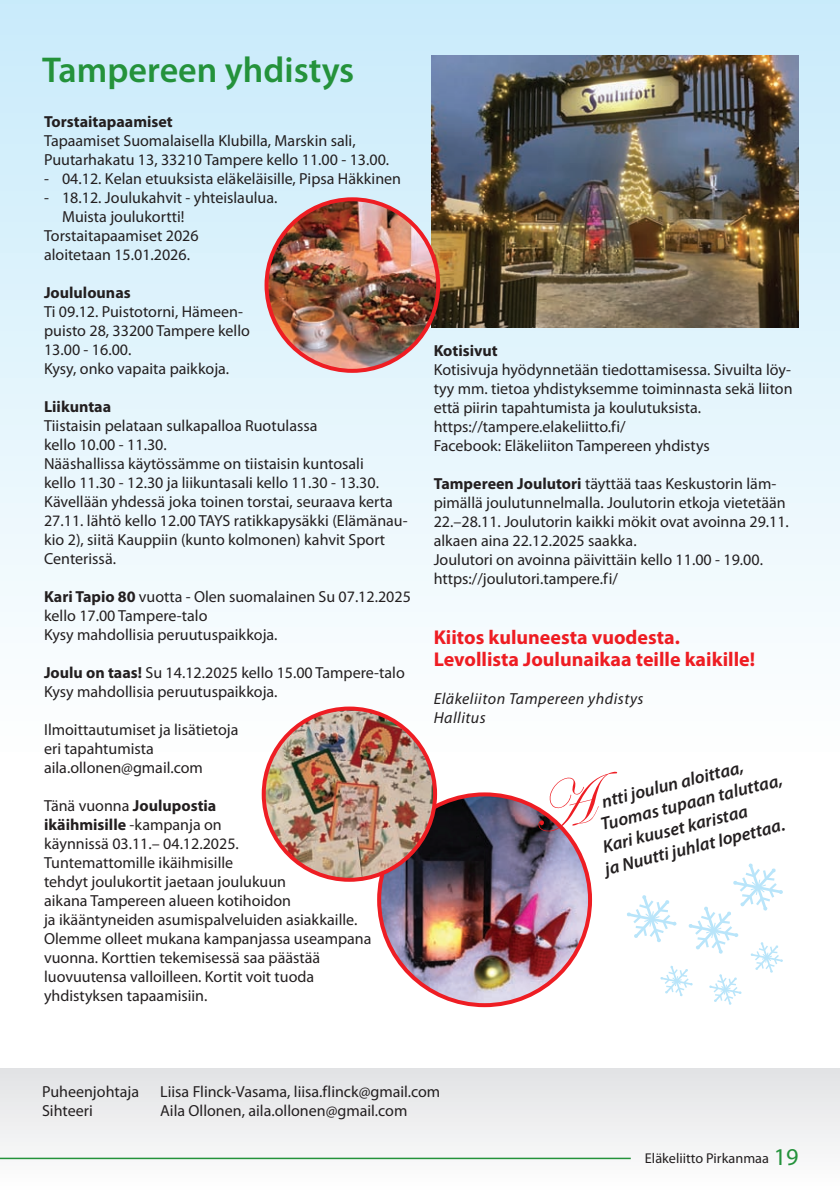
<style>
.page{position:relative;width:840px;height:1191px;background:#fff}
.page>*{position:absolute;margin:0;border:0;box-sizing:border-box;transform-origin:0 0}
.t1{font:600 36px "Myriad Pro";color:#24923b}
.t2{font:700 20px/22px "Myriad Pro";color:#ee1d23}
.t3{font:italic 600 18px "Myriad Pro";color:#231f20}
.t4{font:16px/19px "Myriad Pro";color:#231f20}
.t5{font:700 16px "Myriad Pro";color:#231f20}
.t6{font:italic 16px/19px "Myriad Pro";letter-spacing:.03em;color:#231f20}
.t7{font:14.2px "Myriad Pro";color:#231f20}
.s1{font-weight:700}
.s2{font-size:24.2px;color:#24923b}
</style>
<div class="page">
<div style="left:0;top:1068px;width:839px;height:123px;background:linear-gradient(to bottom,#e2e3e5,#fefefe)"></div>
<hr style="left:0;top:1157px;width:630px;height:2px;background:#24923b">
<div style="left:0;top:0;width:839px;height:755px;background:linear-gradient(to bottom,#c8eaf9,#fefefe)"></div>
<img style="left:379px;top:794px;width:210px;height:211px;border-radius:105px">
<svg style="left:627px;top:863px;width:155px;height:142px"></svg>
<img style="left:431px;top:56px;width:367px;height:271px">
<img style="left:266px;top:199px;width:172px;height:172px;border-radius:86px">
<div style="left:264px;top:197px;width:176px;height:176px;border:4px solid #ee1d23;border-radius:50%"></div>
<img style="left:263px;top:708px;width:172px;height:171px;border-radius:86px">
<div style="left:261px;top:706px;width:176px;height:175px;border:4px solid #ee1d23;border-radius:50%"></div>
<svg style="left:528px;top:801px;width:42px;height:33px"></svg>
<h1 class="t1" style="left:42px;top:47px;width:313px">Tampereen yhdistys</h1>
<p class="t5" style="left:44px;top:111px;width:130px">Torstaitapaamiset</p>
<p class="t4" style="left:44px;top:131px;width:346px">Tapaamiset Suomalaisella Klubilla, Marskin sali,<br>Puutarhakatu 13, 33210 Tampere kello 11.00 - 13.00.</p>
<p class="t4" style="left:44px;top:169px;width:358px">- 04.12. Kelan etuuksista eläkeläisille, Pipsa Häkkinen</p>
<p class="t4" style="left:44px;top:188px;width:235px">- 18.12. Joulukahvit - yhteislaulua.</p>
<p class="t4" style="left:62px;top:207px;width:124px">Muista joulukortti!</p>
<p class="t4" style="left:44px;top:226px;width:156px">Torstaitapaamiset 2026</p>
<p class="t4" style="left:44px;top:245px;width:147px">aloitetaan 15.01.2026.</p>
<p class="t5" style="left:44px;top:282px;width:88px">Joululounas</p>
<p class="t4" style="left:44px;top:302px;width:207px">Ti 09.12. Puistotorni, Hämeen&shy;puisto 28, 33200 Tampere kello<br>13.00 - 16.00.<br>Kysy, onko vapaita paikkoja.</p>
<p class="t5" style="left:44px;top:396px;width:68px">Liikuntaa</p>
<p class="t4" style="left:44px;top:416px;width:365px">Tiistaisin pelataan sulkapalloa Ruotulassa<br>kello 10.00 - 11.30.<br>Nääshallissa käytössämme on tiistaisin kuntosali<br>kello 11.30 - 12.30 ja liikuntasali kello 11.30 - 13.30.<br>Kävellään yhdessä joka toinen torstai, seuraava kerta 27.11. lähtö kello 12.00 TAYS ratikkapysäkki (Elämänau&shy;kio 2), siitä Kauppiin (kunto kolmonen) kahvit Sport Centerissä.</p>
<p class="t4" style="left:44px;top:587px;width:368px"><span class="s1">Kari Tapio 80</span> vuotta - Olen suomalainen Su 07.12.2025 kello 17.00 Tampere-talo<br>Kysy mahdollisia peruutuspaikkoja.</p>
<p class="t4" style="left:44px;top:663px;width:362px"><span class="s1">Joulu on taas!</span> Su 14.12.2025 kello 15.00 Tampere-talo<br>Kysy mahdollisia peruutuspaikkoja.</p>
<p class="t4" style="left:44px;top:720px;width:196px">Ilmoittautumiset ja lisätietoja eri tapahtumista aila.ollonen@gmail.com</p>
<p class="t4" style="left:44px;top:796px;width:329px">Tänä vuonna <span class="s1">Joulupostia<br>ikäihmisille</span> -kampanja on<br>käynnissä 03.11.– 04.12.2025.<br>Tuntemattomille ikäihmisille<br>tehdyt joulukortit jaetaan joulukuun<br>aikana Tampereen alueen kotihoidon<br>ja ikääntyneiden asumispalveluiden asiakkaille.<br>Olemme olleet mukana kampanjassa useampana vuonna. Korttien tekemisessä saa päästää luovuutensa valloilleen. Kortit voit tuoda yhdistyksen tapaamisiin.</p>
<p class="t5" style="left:433px;top:340px;width:66px">Kotisivut</p>
<p class="t4" style="left:433px;top:360px;width:360px">Kotisivuja hyödynnetään tiedottamisessa. Sivuilta löy&shy;tyy mm. tietoa yhdistyksemme toiminnasta sekä liiton että piirin tapahtumista ja koulutuksista. https://tampere.elakeliitto.fi/<br>Facebook: Eläkeliiton Tampereen yhdistys</p>
<p class="t4" style="left:433px;top:474px;width:356px"><span class="s1">Tampereen Joulutori</span> täyttää taas Keskustorin läm&shy;pimällä joulutunnelmalla. Joulutorin etkoja vietetään 22.–28.11. Joulutorin kaikki mökit ovat avoinna 29.11. alkaen aina 22.12.2025 saakka.<br>Joulutori on avoinna päivittäin kello 11.00 - 19.00. https://joulutori.tampere.fi/</p>
<p class="t2" style="left:433px;top:626px;width:323px">Kiitos kuluneesta vuodesta.<br>Levollista Joulunaikaa teille kaikille!</p>
<p class="t6" style="left:433px;top:689px;width:211px">Eläkeliiton Tampereen yhdistys<br>Hallitus</p>
<p class="t3" style="left:599px;top:790px;width:147px;rotate:-14deg">ntti joulun aloittaa,</p>
<p class="t3" style="left:597px;top:813px;width:188px;rotate:-14deg">Tuomas tupaan taluttaa,</p>
<p class="t3" style="left:600px;top:835px;width:150px;rotate:-14deg">Kari kuuset karistaa</p>
<p class="t3" style="left:602px;top:857px;width:186px;rotate:-14deg">ja Nuutti juhlat lopettaa.</p>
<p class="t4" style="left:42px;top:1081px;width:98px">Puheenjohtaja</p>
<p class="t4" style="left:160px;top:1081px;width:281px">Liisa Flinck-Vasama, liisa.flinck@gmail.com</p>
<p class="t4" style="left:42px;top:1100px;width:52px">Sihteeri</p>
<p class="t4" style="left:160px;top:1100px;width:248px">Aila Ollonen, aila.ollonen@gmail.com</p>
<p class="t7" style="left:644px;top:1149px;width:155px">Eläkeliitto Pirkanmaa <span class="s2">19</span></p>
</div>
